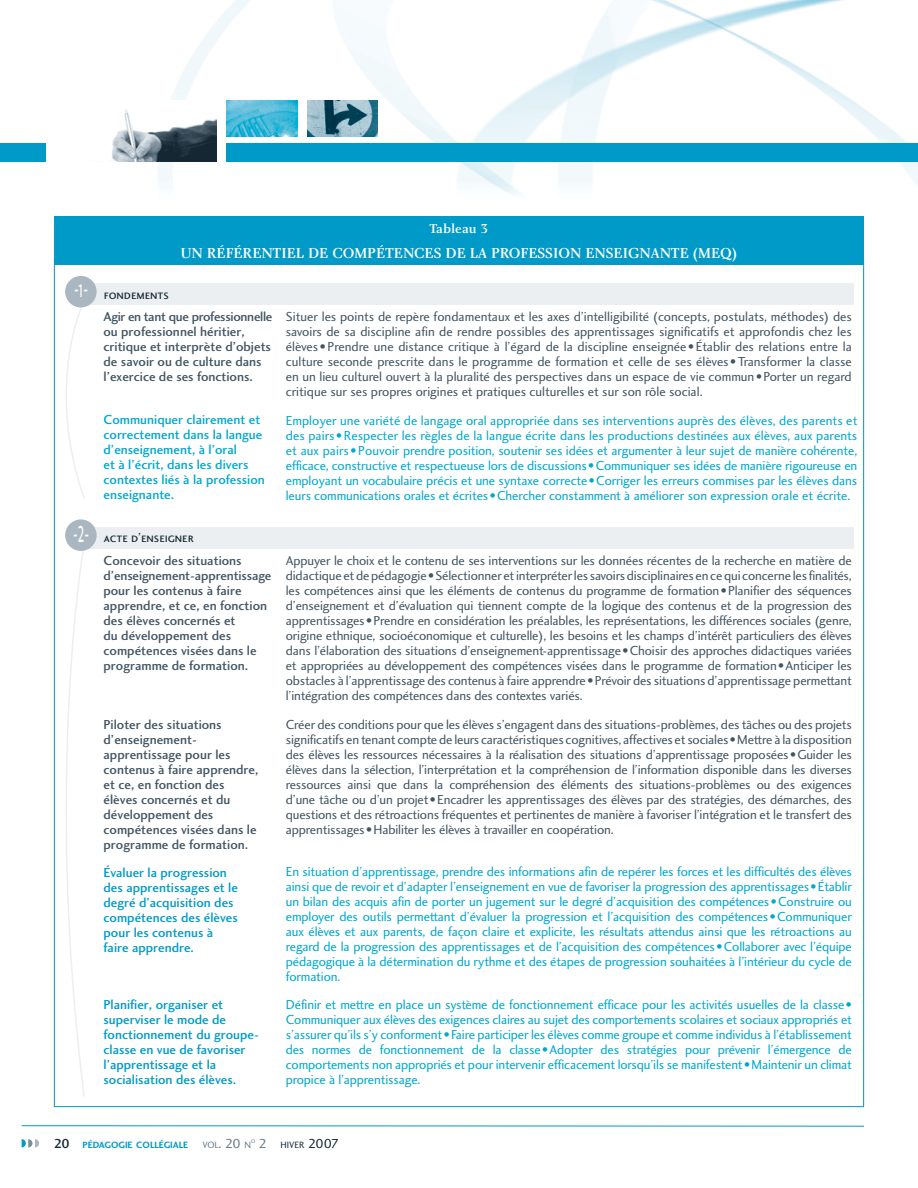
<style>
.page{position:relative;width:918px;height:1188px;background:#fff}
.page>*{position:absolute;margin:0;border:0;box-sizing:border-box;transform-origin:0 0}
.t1{font:15px "Charlotte Medium Plain";color:#fff}
.t2{font:13.5px/15px "Charlotte Sans Book Plain";letter-spacing:-.01em;color:#425562;text-align:justify}
.t3{font:13.5px/15px "Charlotte Sans Book Plain";letter-spacing:-.01em;color:#00a8d0;text-align:justify}
.t4{font:13.5px/15px "Charlotte Sans Medium Plain";color:#425562}
.t5{font:13.5px/15px "Charlotte Sans Medium Plain";color:#009ac8}
.t6{font:13.5px/15px "Charlotte Sans Medium Plain";color:#00a8d0}
.t7{font:13.5px "Charlotte Sans Small Caps Plain";color:#142733}
.t8{font:13.5px "Charlotte Medium Plain";color:#fff}
.t9{font:9.45px "Charlotte Sans Bold Plain";color:#009ac8}
.t10{font:9.45px "Charlotte Sans Book Plain";color:#142733}
.t11{font:9.45px "Charlotte Sans Book Plain";color:#687a88}
.t12{font:5.55px "Charlotte Sans Book Plain";color:#687a88}
.s1{font-size:27px;color:#fff}
.s2{font-size:33.75px;color:#fff}
.s3{font-family:"Charlotte Sans Medium Plain";font-size:13.5px;color:#142733}
.s4{font-size:13.5px}
.s5{font-size:13.5px;color:#687a88}
</style>
<div class="page">
<img style="left:0;top:0;width:918px;height:195px">
<img style="left:55px;top:101px;width:162px;height:61px">
<img style="left:307px;top:101px;width:71px;height:36px">
<img style="left:227px;top:101px;width:70px;height:36px">
<hr style="left:22px;top:1125px;width:842px;height:2px;background:#009ac8">
<div style="left:227px;top:144px;width:691px;height:18px;background:#009ac8"></div>
<div style="left:0;top:144px;width:46px;height:18px;background:#009ac8"></div>
<svg style="left:22px;top:1139px;width:17px;height:9px"></svg>
<div style="left:54px;top:216px;width:810px;height:49px;background:#009ac8"></div>
<svg style="left:53px;top:542px;width:33px;height:556px"></svg>
<div style="left:72px;top:527px;width:782px;height:22px;background:#ebeff2"></div>
<div style="left:65px;top:519px;width:32px;height:32px;background:#aab7c1;border-radius:50%"></div>
<svg style="left:53px;top:298px;width:33px;height:203px"></svg>
<div style="left:72px;top:284px;width:782px;height:21px;background:#ebeff2"></div>
<div style="left:65px;top:276px;width:32px;height:31px;background:#aab7c1;border-radius:50%"></div>
<p class="t7" style="left:74px;top:286px;width:96px"><span class="s1">-1-</span> fondements</p>
<p class="t8" style="left:429px;top:223px;width:61px">Tableau 3</p>
<p class="t1" style="left:181px;top:247px;width:558px">UN RÉFÉRENTIEL DE COMPÉTENCES DE LA PROFESSION ENSEIGNANTE (MEQ)</p>
<p class="t4" style="left:104px;top:311px;width:170px">Agir en tant que professionnelle ou professionnel héritier, critique et interprète d’objets de savoir ou de culture dans l’exercice de ses fonctions.</p>
<p class="t6" style="left:104px;top:413px;width:163px">Communiquer clairement et correctement dans la langue d’enseignement, à l’oral<br>et à l’écrit, dans les divers contextes liés à la profession enseignante.</p>
<p class="t7" style="left:73px;top:530px;width:122px"><span class="s1">-</span><span class="s2">2</span><span class="s1">-</span> acte d’enseigner</p>
<p class="t4" style="left:104px;top:555px;width:169px">Concevoir des situations d’enseignement-apprentissage pour les contenus à faire apprendre, et ce, en fonction des élèves concernés et<br>du développement des compétences visées dans le programme de formation.</p>
<p class="t4" style="left:104px;top:718px;width:156px">Piloter des situations d’enseignement&shy;apprentissage pour les contenus à faire apprendre, et ce, en fonction des élèves concernés et du développement des compétences visées dans le programme de formation.</p>
<p class="t5" style="left:104px;top:866px;width:136px">Évaluer la progression des apprentissages et le degré d’acquisition des compétences des élèves pour les contenus à faire apprendre.</p>
<p class="t5" style="left:104px;top:998px;width:157px">Planifier, organiser et superviser le mode de fonctionnement du groupe&shy;classe en vue de favoriser l’apprentissage et la socialisation des élèves.</p>
<p class="t2" style="left:286px;top:311px;width:568px">Situer les points de repère fondamentaux et les axes d’intelligibilité (concepts, postulats, méthodes) des savoirs de sa discipline afin de rendre possibles des apprentissages significatifs et approfondis chez les élèves • Prendre une distance critique à l’égard de la discipline enseignée • Établir des relations entre la culture seconde prescrite dans le programme de formation et celle de ses élèves • Transformer la classe en un lieu culturel ouvert à la pluralité des perspectives dans un espace de vie commun • Porter un regard critique sur ses propres origines et pratiques culturelles et sur son rôle social.</p>
<p class="t3" style="left:286px;top:414px;width:573px">Employer une variété de langage oral appropriée dans ses interventions auprès des élèves, des parents et des pairs • Respecter les règles de la langue écrite dans les productions destinées aux élèves, aux parents et aux pairs • Pouvoir prendre position, soutenir ses idées et argumenter à leur sujet de manière cohérente, efficace, constructive et respectueuse lors de discussions • Communiquer ses idées de manière rigoureuse en employant un vocabulaire précis et une syntaxe correcte • Corriger les erreurs commises par les élèves dans leurs communications orales et écrites • Chercher constamment à améliorer son expression orale et écrite.</p>
<p class="t2" style="left:286px;top:555px;width:568px">Appuyer le choix et le contenu de ses interventions sur les données récentes de la recherche en matière de didactique et de pédagogie • Sélectionner et interpréter les savoirs disciplinaires en ce qui concerne les finalités, les compétences ainsi que les éléments de contenus du programme de formation • Planifier des séquences d’enseignement et d’évaluation qui tiennent compte de la logique des contenus et de la progression des apprentissages • Prendre en considération les préalables, les représentations, les différences sociales (genre, origine ethnique, socioéconomique et culturelle), les besoins et les champs d’intérêt particuliers des élèves dans l’élaboration des situations d’enseignement-apprentissage • Choisir des approches didactiques variées et appropriées au développement des compétences visées dans le programme de formation • Anticiper les obstacles à l’apprentissage des contenus à faire apprendre • Prévoir des situations d’apprentissage permettant l’intégration des compétences dans des contextes variés.</p>
<p class="t2" style="left:286px;top:718px;width:568px">Créer des conditions pour que les élèves s’engagent dans des situations-problèmes, des tâches ou des projets significatifs en tenant compte de leurs caractéristiques cognitives, affectives et sociales • Mettre à la disposition des élèves les ressources nécessaires à la réalisation des situations d’apprentissage proposées • Guider les élèves dans la sélection, l’interprétation et la compréhension de l’information disponible dans les diverses ressources ainsi que dans la compréhension des éléments des situations-problèmes ou des exigences d’une tâche ou d’un projet • Encadrer les apprentissages des élèves par des stratégies, des démarches, des questions et des rétroactions fréquentes et pertinentes de manière à favoriser l’intégration et le transfert des apprentissages • Habiliter les élèves à travailler en coopération.</p>
<p class="t3" style="left:286px;top:865px;width:568px">En situation d’apprentissage, prendre des informations afin de repérer les forces et les difficultés des élèves ainsi que de revoir et d’adapter l’enseignement en vue de favoriser la progression des apprentissages • Établir un bilan des acquis afin de porter un jugement sur le degré d’acquisition des compétences • Construire ou employer des outils permettant d’évaluer la progression et l’acquisition des compétences • Communiquer aux élèves et aux parents, de façon claire et explicite, les résultats attendus ainsi que les rétroactions au regard de la progression des apprentissages et de l’acquisition des compétences • Collaborer avec l’équipe pédagogique à la détermination du rythme et des étapes de progression souhaitées à l’intérieur du cycle de formation.</p>
<p class="t3" style="left:286px;top:999px;width:568px">Définir et mettre en place un système de fonctionnement efficace pour les activités usuelles de la classe • Communiquer aux élèves des exigences claires au sujet des comportements scolaires et sociaux appropriés et s’assurer qu’ils s’y conforment • Faire participer les élèves comme groupe et comme individus à l’établissement des normes de fonctionnement de la classe • Adopter des stratégies pour prévenir l’émergence de comportements non appropriés et pour intervenir efficacement lorsqu’ils se manifestent • Maintenir un climat propice à l’apprentissage.</p>
<p class="t9" style="left:54px;top:1141px;width:136px"><span class="s3">20</span> PÉDAGOGIE COLLÉGIALE</p>
<p class="t11" style="left:202px;top:1141px;width:50px">VOL<span class="s4">. 20</span> N</p>
<p class="t12" style="left:251px;top:1139px;width:6px">O</p>
<p class="t10" style="left:259px;top:1141px;width:82px"><span class="s5">2</span> HIVER <span class="s4">2007</span></p>
</div>
